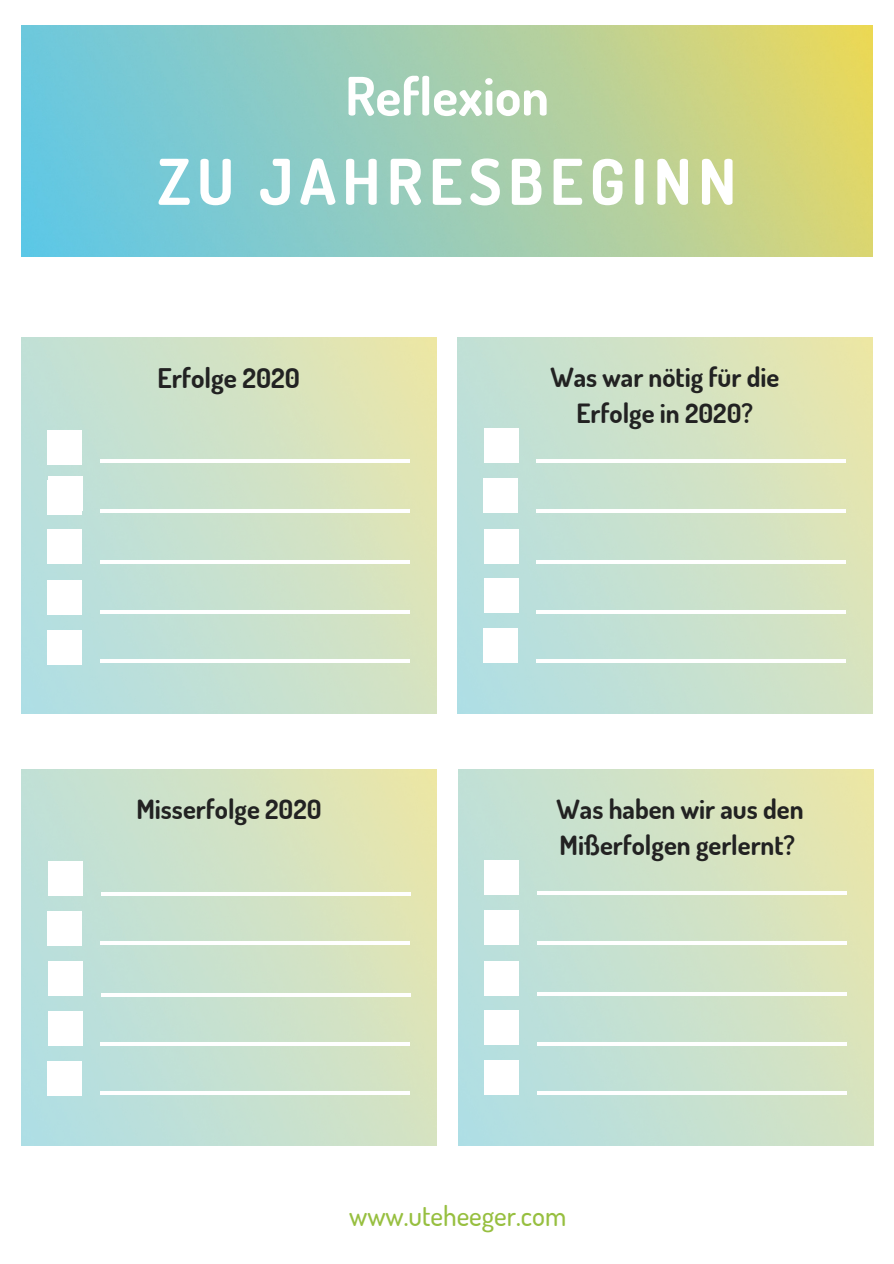
<style>
.page{position:relative;width:894px;height:1264px;background:#fff}
.page>*{position:absolute;margin:0;border:0;box-sizing:border-box;transform-origin:0 0}
.t1{font:700 63px "Dosis";letter-spacing:.1em;color:#fff}
.t2{font:700 52.95px "Dosis";color:#fff}
.t3{font:500 27px "Dosis";color:#97bf40}
.t4{font:700 27px "Dosis";color:#222}
.t5{font:700 26.55px/36px "Dosis";color:#222;text-align:center}
</style>
<div class="page">
<img style="left:22px;top:25px;width:850px;height:231px">
<svg style="left:101px;top:992px;width:309px;height:1px"></svg>
<p class="t2" style="left:345px;top:61px;width:205px">Reflexion</p>
<p class="t1" style="left:158px;top:140px;width:580px">ZU JAHRESBEGINN</p>
<p class="t4" style="left:157px;top:360px;width:144px">Erfolge 2020</p>
<p class="t5" style="left:550px;top:358px;width:230px">Was war nötig für die<br>Erfolge in 2020?</p>
<p class="t5" style="left:136px;top:790px;width:187px">Misserfolge 2020</p>
<p class="t5" style="left:556px;top:790px;width:248px;text-align:left">Was haben wir aus den<br>Mißerfolgen gerlernt?</p>
<p class="t3" style="left:349px;top:1198px;width:218px">www.uteheeger.com</p>
</div>
